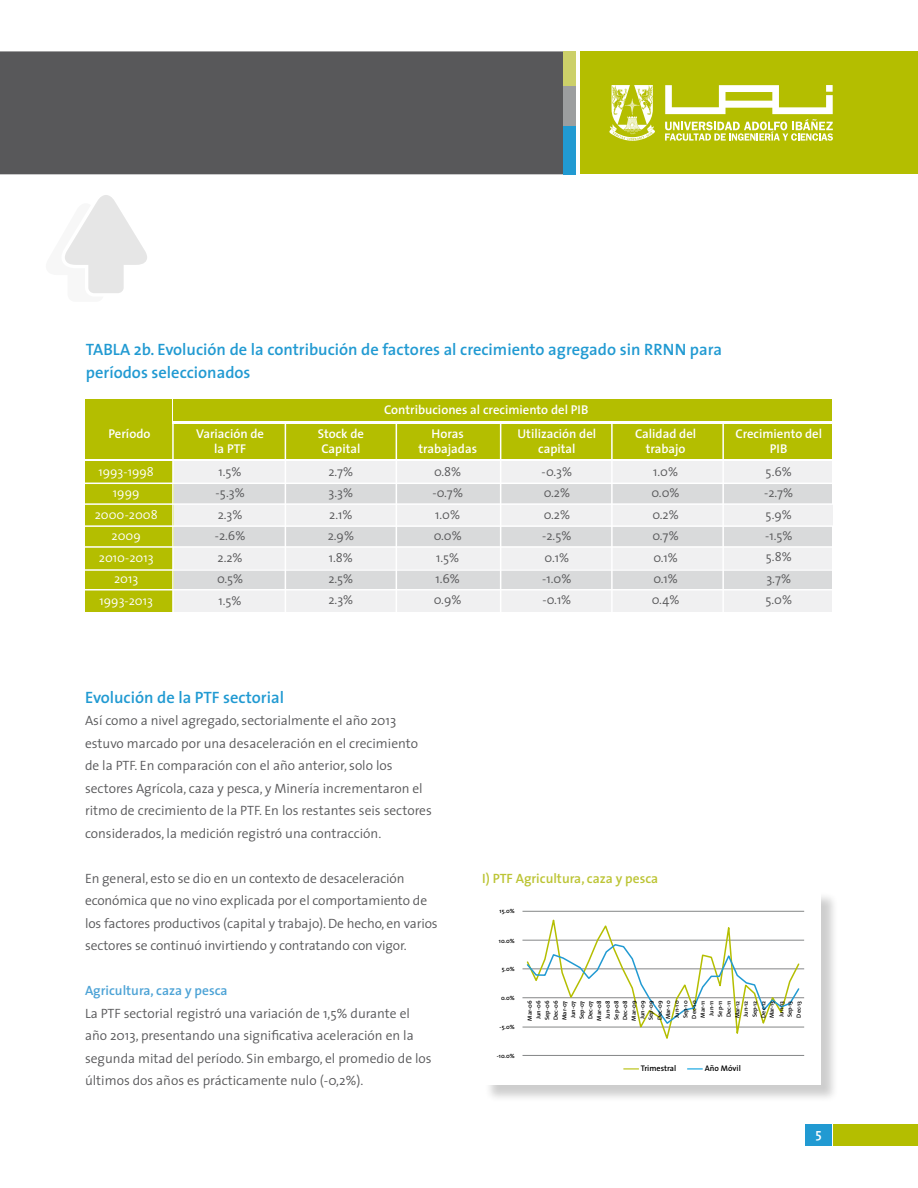
<style>
.page{position:relative;width:918px;height:1188px;background:#fff}
.page>*{position:absolute;margin:0;border:0;box-sizing:border-box;transform-origin:0 0}
.t1{font:600 16.5px/22.5px "The Sans";color:#219ad2}
.t2{font:300 13.5px/22.5px "The Sans";color:#58585a}
.t3{font:600 13.5px "The Sans";color:#bcc434}
.t4{font:600 13.5px "The Sans";color:#4da3d6}
.t5{font:600 13.5px "The Sans";color:#fff}
.t6{font:300 12.75px/21.5px "The Sans";color:#58585a}
.t7{font:600 12.75px/15px "The Sans";color:#fff;text-align:center}
.t8{font:300 12.75px/21.5px "The Sans";color:#fff;text-align:center}
.t9{font:600 8.1px "The Sans";color:#000}
.t10{font:600 6.15px "The Sans";color:#000}
.t11{font:600 6px/8.7px "The Sans";color:#000}
</style>
<div class="page">
<div style="left:0;top:51px;width:563px;height:123px;background:#58585a"></div>
<div style="left:563px;top:51px;width:13px;height:40px;background:#ccd069"></div>
<div style="left:580px;top:51px;width:338px;height:123px;background:#b4be00"></div>
<div style="left:563px;top:126px;width:13px;height:48px;background:#219ad2"></div>
<div style="left:563px;top:87px;width:13px;height:39px;background:#9c9e9f"></div>
<svg style="left:65px;top:195px;width:82px;height:98px"></svg>
<div style="left:834px;top:1125px;width:84px;height:21px;background:#b4be00"></div>
<div style="left:805px;top:1125px;width:27px;height:21px;background:#219ad2"></div>
<svg style="left:609px;top:85px;width:46px;height:56px"></svg>
<svg style="left:665px;top:85px;width:168px;height:56px"></svg>
<div style="left:86px;top:461px;width:746px;height:150px;background:#d9dadb"></div>
<div style="left:85px;top:461px;width:89px;height:151px;background:#b4be00"></div>
<div style="left:85px;top:399px;width:87px;height:59px;background:#b4be00"></div>
<div style="left:173px;top:461px;width:659px;height:22px;background:#f0f0f1"></div>
<div style="left:174px;top:504px;width:658px;height:22px;background:#f0f0f1"></div>
<div style="left:173px;top:547px;width:659px;height:22px;background:#f0f0f1"></div>
<div style="left:173px;top:590px;width:659px;height:22px;background:#f0f0f1"></div>
<div style="left:86px;top:424px;width:746px;height:34px;background:#b4be00"></div>
<div style="left:174px;top:399px;width:658px;height:22px;background:#b4be00"></div>
<hr style="left:77px;top:483px;width:764px;height:1px;background:#fff">
<hr style="left:77px;top:569px;width:764px;height:2px;background:#fff">
<hr style="left:77px;top:525px;width:764px;height:2px;background:#fff">
<hr style="left:78px;top:503px;width:763px;height:2px;background:#fff">
<hr style="left:78px;top:589px;width:763px;height:2px;background:#fff">
<hr style="left:78px;top:546px;width:763px;height:2px;background:#fff">
<hr style="left:172px;top:424px;width:2px;height:189px;background:#fff">
<hr style="left:285px;top:424px;width:1px;height:189px;background:#fff">
<hr style="left:396px;top:424px;width:1px;height:189px;background:#fff">
<hr style="left:500px;top:423px;width:1px;height:189px;background:#fff">
<hr style="left:611px;top:424px;width:2px;height:189px;background:#fff">
<hr style="left:722px;top:424px;width:2px;height:189px;background:#fff">
<div style="left:484px;top:891px;width:355px;height:212px;background:#000;opacity:.2"></div>
<div style="left:482px;top:889px;width:338px;height:196px;background:#fff"></div>
<hr style="left:523px;top:911px;width:281px;height:1px;background:#848687">
<hr style="left:522px;top:940px;width:282px;height:1px;background:#848687">
<hr style="left:523px;top:969px;width:281px;height:1px;background:#848687">
<hr style="left:522px;top:997px;width:282px;height:1px;background:#848687">
<hr style="left:523px;top:1027px;width:281px;height:1px;background:#848687">
<hr style="left:523px;top:1055px;width:281px;height:1px;background:#848687">
<svg style="left:687px;top:1068px;width:16px;height:1px"></svg>
<svg style="left:623px;top:1068px;width:16px;height:1px"></svg>
<svg style="left:525px;top:919px;width:276px;height:120px"></svg>
<p class="t1" style="left:86px;top:338px;width:638px">TABLA 2b. Evolución de la contribución de factores al crecimiento agregado sin RRNN para períodos seleccionados</p>
<p class="t7" style="left:108px;top:426px;width:44px">Período</p>
<p class="t8" style="left:95px;top:460px;width:64px">1993-1998<br>1999<br>2000-2008<br>2009<br>2010-2013<br>2013<br>1993-2013</p>
<p class="t7" style="left:384px;top:402px;width:206px">Contribuciones al crecimiento del PIB</p>
<p class="t7" style="left:196px;top:426px;width:69px">Variación de la PTF</p>
<p class="t7" style="left:518px;top:426px;width:80px">Utilización del capital</p>
<p class="t7" style="left:635px;top:426px;width:63px">Calidad del trabajo</p>
<p class="t7" style="left:318px;top:426px;width:48px;text-align:left">Stock de<br>Capital</p>
<p class="t7" style="left:418px;top:426px;width:60px">Horas trabajadas</p>
<p class="t7" style="left:735px;top:426px;width:88px">Crecimiento del<br>PIB</p>
<p class="t6" style="left:215px;top:460px;width:32px">1.5% -5.3%<br>2.3% -2.6%<br>2.2%<br>0.5%<br>1.5%</p>
<p class="t6" style="left:328px;top:460px;width:28px">2.7%<br>3.3%<br>2.1%<br>2.9%<br>1.8%<br>2.5%<br>2.3%</p>
<p class="t6" style="left:432px;top:460px;width:32px">0.8% -0.7%<br>1.0%<br>0.0%<br>1.5%<br>1.6%<br>0.9%</p>
<p class="t6" style="left:542px;top:460px;width:32px">-0.3%<br>0.2%<br>0.2% -2.5%<br>0.1% -1.0% -0.1%</p>
<p class="t6" style="left:652px;top:460px;width:30px">1.0%<br>0.0%<br>0.2%<br>0.7%<br>0.1%<br>0.1%<br>0.4%</p>
<p class="t6" style="left:764px;top:460px;width:31px">5.6% -2.7%<br>5.9% -1.5%<br>5.8%<br>3.7%<br>5.0%</p>
<p class="t1" style="left:85px;top:685px;width:201px">Evolución de la PTF sectorial</p>
<p class="t2" style="left:85px;top:709px;width:348px">Así como a nivel agregado, sectorialmente el año 2013 estuvo marcado por una desaceleración en el crecimiento de la PTF. En comparación con el año anterior, solo los sectores Agrícola, caza y pesca, y Minería incrementaron el ritmo de crecimiento de la PTF. En los restantes seis sectores considerados, la medición registró una contracción.</p>
<p class="t2" style="left:85px;top:866px;width:354px">En general, esto se dio en un contexto de desaceleración económica que no vino explicada por el comportamiento de los factores productivos (capital y trabajo). De hecho, en varios sectores se continuó invirtiendo y contratando con vigor.</p>
<p class="t4" style="left:85px;top:979px;width:144px">Agricultura, caza y pesca</p>
<p class="t2" style="left:85px;top:1001px;width:348px">La PTF sectorial registró una variación de 1,5% durante el año 2013, presentando una significativa aceleración en la segunda mitad del período. Sin embargo, el promedio de los últimos dos años es prácticamente nulo (-0,2%).</p>
<p class="t3" style="left:482px;top:867px;width:178px">I) PTF Agricultura, caza y pesca</p>
<p class="t10" style="left:500px;top:906px;width:17px">15.0%</p>
<p class="t10" style="left:499px;top:935px;width:17px">10.0%</p>
<p class="t10" style="left:502px;top:964px;width:15px">5.0%</p>
<p class="t10" style="left:501px;top:993px;width:15px">0.0%</p>
<p class="t10" style="left:500px;top:1022px;width:17px">-5.0%</p>
<p class="t10" style="left:497px;top:1050px;width:19px">-10.0%</p>
<p class="t11" style="left:569px;top:1018px;width:19px;rotate:-90deg">Jun-07</p>
<p class="t11" style="left:777px;top:1018px;width:18px;text-align:justify;rotate:-90deg">Jun-13<br>Sep-13<br>Dec-13</p>
<p class="t11" style="left:586px;top:1019px;width:20px;rotate:-90deg">Dec-07</p>
<p class="t11" style="left:646px;top:1020px;width:21px;rotate:-90deg">Sep-09</p>
<p class="t11" style="left:724px;top:1017px;width:18px;rotate:-90deg">Dec-11</p>
<p class="t11" style="left:551px;top:1020px;width:21px;rotate:-90deg">Dec-06<br>Mar-07</p>
<p class="t11" style="left:620px;top:1020px;width:21px;rotate:-90deg">Dec-08</p>
<p class="t11" style="left:689px;top:1019px;width:19px;rotate:-90deg">Dec-10<br>Mar-11</p>
<p class="t11" style="left:759px;top:1018px;width:18px;rotate:-90deg">Dec-12</p>
<p class="t11" style="left:577px;top:1019px;width:20px;rotate:-90deg">Sep-07</p>
<p class="t11" style="left:638px;top:1019px;width:20px;rotate:-90deg">Jun-09</p>
<p class="t11" style="left:716px;top:1017px;width:17px;rotate:-90deg">Sep-11</p>
<p class="t11" style="left:525px;top:1021px;width:22px;rotate:-90deg">Mar-06<br>Jun-06</p>
<p class="t11" style="left:595px;top:1021px;width:21px;rotate:-90deg">Mar-08<br>Jun-08</p>
<p class="t11" style="left:664px;top:1019px;width:20px;rotate:-90deg">Mar-10<br>Jun-10</p>
<p class="t11" style="left:733px;top:1018px;width:19px;rotate:-90deg">Mar-12<br>Jun-12</p>
<p class="t11" style="left:543px;top:1020px;width:21px;rotate:-90deg">Sep-06</p>
<p class="t11" style="left:612px;top:1020px;width:20px;rotate:-90deg">Sep-08</p>
<p class="t11" style="left:681px;top:1018px;width:19px;rotate:-90deg">Sep-10</p>
<p class="t11" style="left:750px;top:1017px;width:18px;rotate:-90deg">Sep-12</p>
<p class="t11" style="left:629px;top:1021px;width:22px;rotate:-90deg">Mar-09</p>
<p class="t11" style="left:767px;top:1018px;width:19px;rotate:-90deg">Mar-13</p>
<p class="t11" style="left:655px;top:1020px;width:21px;rotate:-90deg">Dec-09</p>
<p class="t11" style="left:707px;top:1016px;width:17px;rotate:-90deg">Jun-11</p>
<p class="t9" style="left:641px;top:1061px;width:37px">Trimestral</p>
<p class="t9" style="left:705px;top:1062px;width:37px">Año Móvil</p>
<p class="t5" style="left:816px;top:1122px;width:8px">5</p>
</div>
